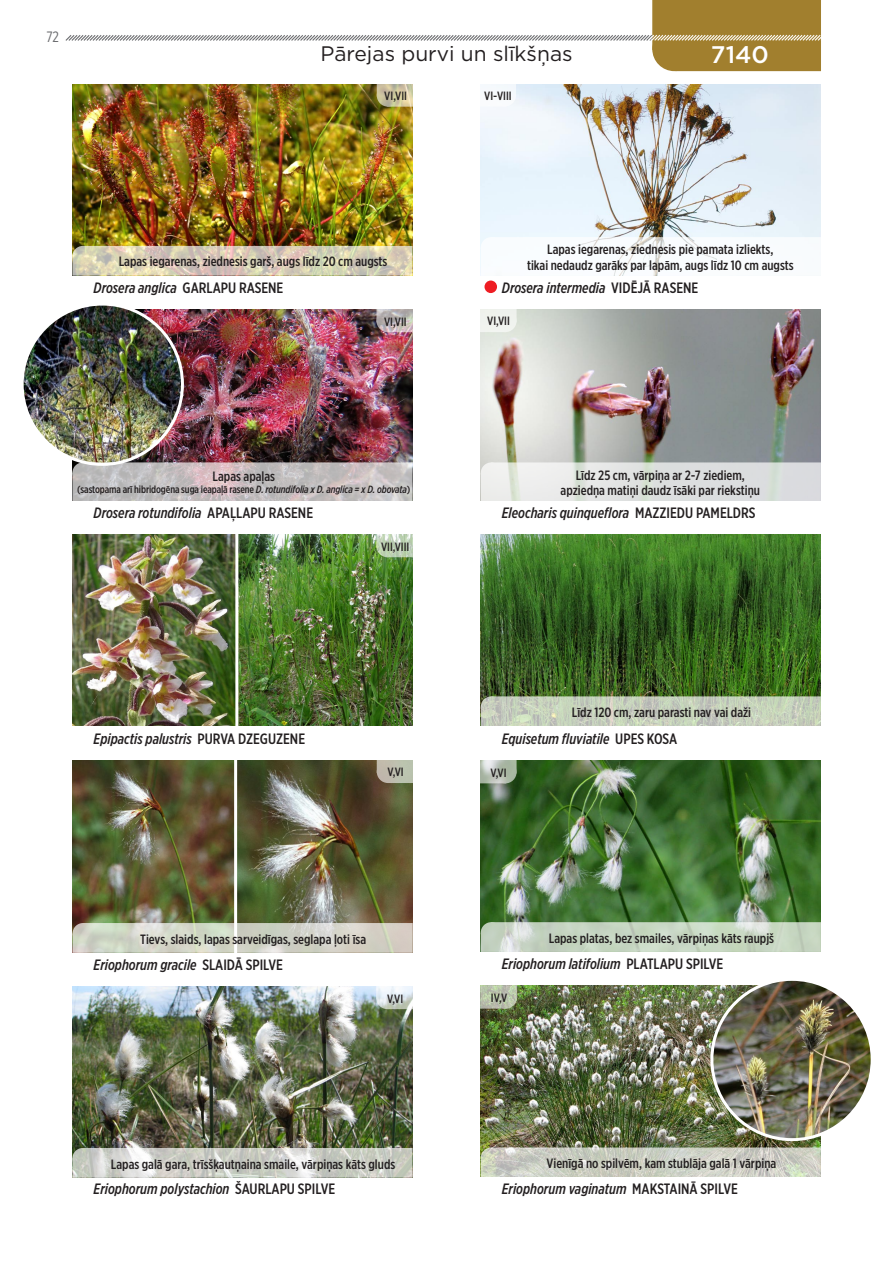
<style>
.page{position:relative;width:893px;height:1263px;background:#fff}
.page>*{position:absolute;margin:0;border:0;box-sizing:border-box;transform-origin:0 0}
.t1{font:500 24px "Gotham";color:#fff}
.t2{font:21px "Gotham";color:#231f20}
.t3{font:italic 500 15px "Gotham X Narrow";color:#231f20}
.t4{font:500 15px "Gotham X Narrow";color:#231f20}
.t5{font:15px "Gotham X Narrow";color:#6c6d70}
.t6{font:500 13.5px "Gotham X Narrow";color:#231f20}
.t7{font:500 12px "Gotham X Narrow";color:#231f20}
.t8{font:500 10.5px "Gotham X Narrow";letter-spacing:-.01em;color:#231f20}
.s1{font-style:normal}
.s2{font-style:italic}
</style>
<div class="page">
<img style="left:73px;top:534px;width:340px;height:192px">
<img style="left:72px;top:761px;width:341px;height:191px">
<hr style="left:234px;top:754px;width:3px;height:201px;background:#fff">
<hr style="left:235px;top:529px;width:3px;height:201px;background:#fff">
<img style="left:481px;top:760px;width:340px;height:162px">
<img style="left:481px;top:985px;width:340px;height:162px">
<img style="left:72px;top:986px;width:341px;height:162px">
<img style="left:481px;top:534px;width:340px;height:162px">
<img style="left:481px;top:309px;width:340px;height:153px">
<img style="left:72px;top:309px;width:341px;height:153px">
<img style="left:481px;top:84px;width:340px;height:153px">
<img style="left:72px;top:84px;width:341px;height:162px">
<svg style="left:65px;top:0;width:756px;height:72px"></svg>
<img style="left:22px;top:304px;width:160px;height:160px;border-radius:80px">
<img style="left:712px;top:979px;width:160px;height:160px;border-radius:80px">
<div style="left:710px;top:978px;width:164px;height:163px;border:3px solid #fff;border-radius:50%"></div>
<div style="left:484px;top:281px;width:13px;height:12px;background:#ee1d23;border-radius:50%"></div>
<svg style="left:72px;top:246px;width:341px;height:30px;background:#d5cbb4"></svg>
<svg style="left:72px;top:246px;width:21px;height:21px"></svg>
<svg style="left:481px;top:237px;width:236px;height:39px"></svg>
<div style="left:481px;top:237px;width:21px;height:21px;background:#fff;border-radius:50%"></div>
<svg style="left:481px;top:462px;width:340px;height:39px;background:#dfe1e0"></svg>
<div style="left:481px;top:462px;width:21px;height:21px;background:#f0f0ef;border-radius:50%"></div>
<svg style="left:481px;top:696px;width:340px;height:30px;background:#c3ccb9"></svg>
<svg style="left:481px;top:696px;width:21px;height:21px"></svg>
<svg style="left:73px;top:923px;width:340px;height:30px;background:#d1d3c6"></svg>
<svg style="left:73px;top:923px;width:20px;height:21px"></svg>
<svg style="left:481px;top:922px;width:340px;height:30px;background:#c7d5c3"></svg>
<div style="left:481px;top:922px;width:21px;height:21px;background:#c1d0bd;border-radius:50%"></div>
<svg style="left:72px;top:1148px;width:341px;height:30px;background:#ced0c9"></svg>
<svg style="left:72px;top:1148px;width:21px;height:21px"></svg>
<svg style="left:481px;top:1147px;width:340px;height:30px;background:#cacdc1"></svg>
<svg style="left:481px;top:1147px;width:21px;height:21px"></svg>
<svg style="left:377px;top:84px;width:36px;height:23px"></svg>
<svg style="left:377px;top:84px;width:22px;height:23px"></svg>
<svg style="left:376px;top:309px;width:37px;height:23px"></svg>
<svg style="left:376px;top:310px;width:23px;height:22px"></svg>
<svg style="left:376px;top:534px;width:37px;height:23px"></svg>
<svg style="left:376px;top:535px;width:23px;height:22px"></svg>
<svg style="left:377px;top:760px;width:36px;height:23px"></svg>
<div style="left:377px;top:760px;width:22px;height:23px;background:#bfbaac;border-radius:50%"></div>
<svg style="left:376px;top:986px;width:37px;height:23px"></svg>
<svg style="left:376px;top:987px;width:23px;height:22px"></svg>
<svg style="left:481px;top:84px;width:35px;height:22px"></svg>
<div style="left:494px;top:84px;width:22px;height:22px;background:#f7f9fc;border-radius:50%"></div>
<svg style="left:480px;top:309px;width:37px;height:23px"></svg>
<div style="left:494px;top:310px;width:23px;height:22px;background:#f0f3ef;border-radius:50%"></div>
<svg style="left:480px;top:760px;width:37px;height:23px"></svg>
<svg style="left:494px;top:761px;width:23px;height:22px"></svg>
<svg style="left:480px;top:985px;width:37px;height:24px"></svg>
<svg style="left:495px;top:986px;width:22px;height:23px"></svg>
<svg style="left:72px;top:462px;width:341px;height:39px;background:#c4bebf"></svg>
<svg style="left:72px;top:462px;width:21px;height:21px"></svg>
<p class="t5" style="left:47px;top:27px;width:14px">72</p>
<p class="t2" style="left:321px;top:41px;width:254px">Pārejas purvi un slīkšņas</p>
<p class="t1" style="left:711px;top:39px;width:60px">7140</p>
<p class="t7" style="left:384px;top:88px;width:24px">VI,VII</p>
<p class="t7" style="left:484px;top:88px;width:29px">VI-VIII</p>
<p class="t6" style="left:119px;top:254px;width:270px">Lapas iegarenas, ziednesis garš, augs līdz 20 cm augsts</p>
<p class="t3" style="left:94px;top:278px;width:106px">Drosera anglica <span class="s1">Garlapu</span></p>
<p class="t4" style="left:239px;top:278px;width:9px">rasene</p>
<p class="t7" style="left:384px;top:314px;width:24px">VI,VII</p>
<p class="t6" style="left:547px;top:241px;width:228px">Lapas iegarenas, ziednesis pie pamata izliekts,</p>
<p class="t6" style="left:527px;top:257px;width:268px">tikai nedaudz garāks par lapām, augs līdz 10 cm augsts</p>
<p class="t3" style="left:502px;top:278px;width:161px">Drosera intermedia <span class="s1">Vid ējā rasene</span></p>
<p class="t7" style="left:487px;top:314px;width:24px">VI,VII</p>
<p class="t6" style="left:213px;top:468px;width:64px">Lapas apaļas</p>
<p class="t8" style="left:77px;top:483px;width:335px">(sastopama arī hibridogēna suga ieapaļā rasene <span class="s2">D. rotundifolia x D. anglica = x D. obovata</span>)</p>
<p class="t3" style="left:94px;top:503px;width:130px">Drosera rotundifolia <span class="s1">Apaļlapu</span></p>
<p class="t4" style="left:269px;top:503px;width:9px">rasene</p>
<p class="t7" style="left:381px;top:539px;width:30px">VII,VIII</p>
<p class="t6" style="left:576px;top:467px;width:171px">Līdz 25 cm, vārpiņa ar 2-7 ziediem,</p>
<p class="t6" style="left:561px;top:482px;width:201px">apziedņa matiņi daudz īsāki par riekstiņu</p>
<p class="t3" style="left:502px;top:503px;width:151px">Eleocharis quinqueflora <span class="s1">Mazziedu</span></p>
<p class="t4" style="left:696px;top:503px;width:9px">pameldrs</p>
<p class="t3" style="left:94px;top:729px;width:120px">Epipactis palustris <span class="s1">Purva</span></p>
<p class="t4" style="left:238px;top:729px;width:9px">dzeguzene</p>
<p class="t7" style="left:388px;top:765px;width:18px">V,VI</p>
<p class="t6" style="left:572px;top:704px;width:181px">Līdz 120 cm, zaru parasti nav vai daži</p>
<p class="t3" style="left:502px;top:729px;width:154px">Equisetum fluviatile <span class="s1">Upes kosa</span></p>
<p class="t7" style="left:490px;top:765px;width:18px">V,VI</p>
<p class="t6" style="left:140px;top:931px;width:228px">Tievs, slaids, lapas sarveidīgas, seglapa ļoti īsa</p>
<p class="t6" style="left:549px;top:930px;width:227px">Lapas platas, bez smailes, vārpiņas kāts raupjš</p>
<p class="t3" style="left:94px;top:955px;width:124px">Eriophorum gracile <span class="s1">Slaidā</span></p>
<p class="t4" style="left:246px;top:955px;width:8px">spilve</p>
<p class="t3" style="left:502px;top:955px;width:140px">Eriophorum latifolium <span class="s1">Platlapu</span></p>
<p class="t4" style="left:686px;top:955px;width:8px">spilve</p>
<p class="t7" style="left:387px;top:991px;width:18px">V,VI</p>
<p class="t7" style="left:491px;top:990px;width:18px">IV,V</p>
<p class="t6" style="left:111px;top:1155px;width:286px">Lapas galā gara, trīsšķautņaina smaile, vārpiņas kāts gluds</p>
<p class="t6" style="left:547px;top:1155px;width:231px">Vienīgā no spilvēm, kam stublāja galā 1 vārpiņa</p>
<p class="t3" style="left:94px;top:1179px;width:157px">Eriophorum polystachion <span class="s1">Šaurlapu</span></p>
<p class="t4" style="left:298px;top:1179px;width:8px">spilve</p>
<p class="t3" style="left:502px;top:1179px;width:148px">Eriophorum vaginatum <span class="s1">Makstainā</span></p>
<p class="t4" style="left:701px;top:1179px;width:8px">spilve</p>
</div>
